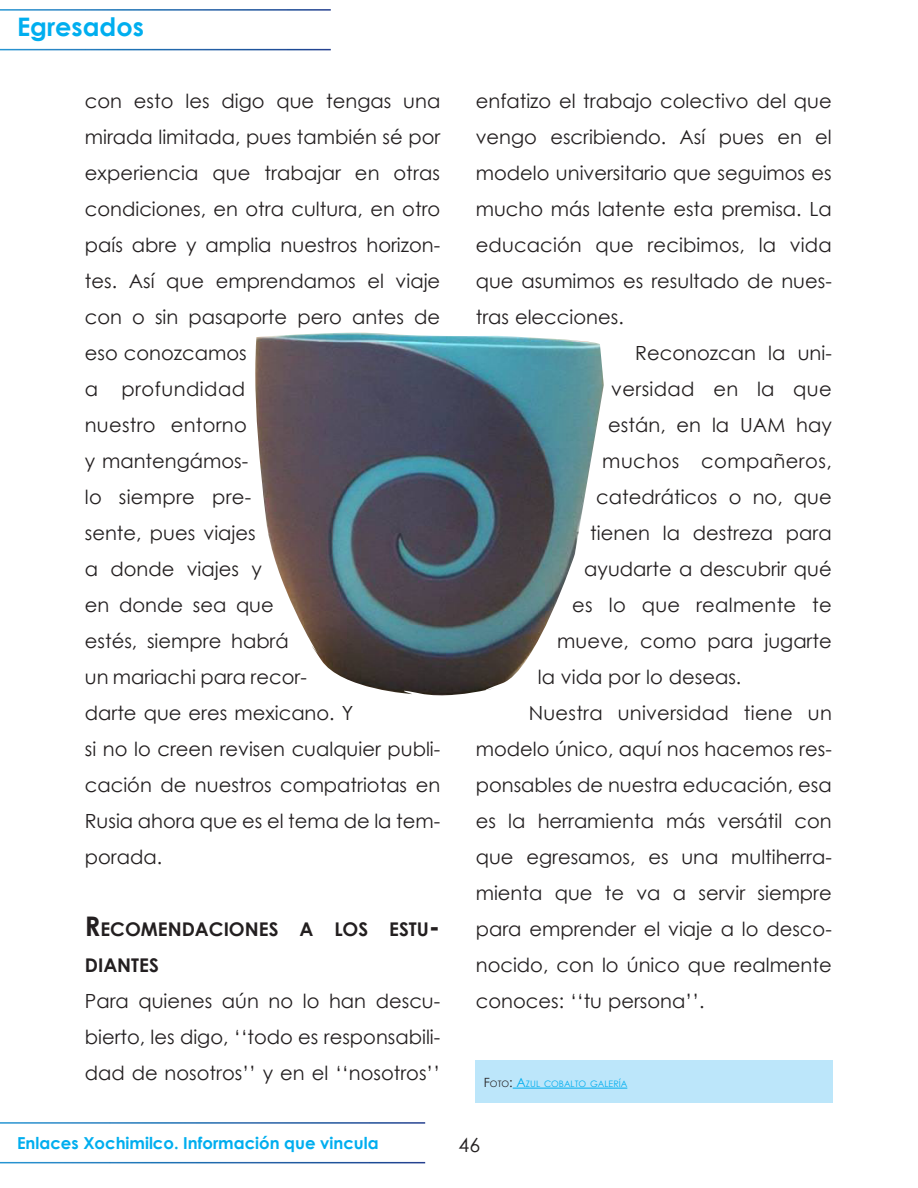
<style>
.page{position:relative;width:918px;height:1188px;background:#fff}
.page>*{position:absolute;margin:0;border:0;box-sizing:border-box;transform-origin:0 0}
.t1{font:700 25.5px "Century Gothic";color:#00aeef}
.cuerpoArticulos{font:19.5px/36px "Century Gothic";color:#231f20}
.cuerpoArticulos_sin{font:19.5px/36px "Century Gothic";color:#231f20;text-align:justify}
.cuerpoArticulos-2{font:19.5px "Century Gothic";letter-spacing:.02em;color:#231f20}
.subtitulo_ok{font:700 18.9px/36px "Century Gothic";color:#231f20}
.t2{font:700 16.5px "Century Gothic";color:#00aeef}
.pies_de_foto_2alinea{font:8.85px "Century Gothic";color:#00aeef}
.s1{font-size:27px}
.s2{font-size:12.75px;color:#231f20}
.s3{color:#231f20}
.s4{font-size:12.75px}
</style>
<div class="page">
<img style="left:255px;top:333px;width:349px;height:363px">
<div style="left:476px;top:1060px;width:357px;height:43px;background:#bce6fa"></div>
<hr style="left:513px;top:1088px;width:114px;height:1px;background:#00aeef">
<h1 class="t1" style="left:17px;top:8px;width:128px">Egresados</h1>
<p class="cuerpoArticulos" style="left:85px;top:83px;width:357px">con esto les digo que tengas una mirada limitada, pues también sé por experiencia que trabajar en otras condiciones, en otra cultura, en otro país abre y amplia nuestros horizon&shy;tes. Así que emprendamos el viaje con o sin pasaporte pero antes de eso conozcamos<br>a profundidad<br>nuestro entorno<br>y mantengámos-<br>lo siempre pre-<br>sente, pues viajes<br>a donde viajes y<br>en donde sea que<br>estés, siempre habrá<br>un mariachi para recor-<br>darte que eres mexicano. Y<br>si no lo creen revisen cualquier publi&shy;cación de nuestros compatriotas en<br>Rusia ahora que es el tema de la tem&shy;porada.</p>
<p class="subtitulo_ok" style="left:85px;top:910px;width:357px"><span class="s1">R</span>ECOMENDACIONES A LOS ESTU<span class="s1">-<br></span>DIANTES</p>
<p class="cuerpoArticulos_sin" style="left:85px;top:983px;width:357px">Para quienes aún no lo han descu&shy;bierto, les digo, ‘‘todo es responsabili&shy;dad de nosotros’’ y en el ‘‘nosotros’’</p>
<p class="cuerpoArticulos_sin" style="left:476px;top:83px;width:358px">enfatizo el trabajo colectivo del que vengo escribiendo. Así pues en el modelo universitario que seguimos es mucho más latente esta premisa. La educación que recibimos, la vida que asumimos es resultado de nues&shy;tras elecciones.</p>
<p class="cuerpoArticulos" style="left:635px;top:335px;width:198px">Reconozcan la uni-</p>
<p class="cuerpoArticulos-2" style="left:611px;top:375px;width:222px">versidad en la que</p>
<p class="cuerpoArticulos" style="left:608px;top:407px;width:225px">están, en la UAM hay</p>
<p class="cuerpoArticulos-2" style="left:602px;top:447px;width:231px">muchos compañeros,</p>
<p class="cuerpoArticulos" style="left:596px;top:479px;width:237px">catedráticos o no, que</p>
<p class="cuerpoArticulos" style="left:590px;top:515px;width:243px">tienen la destreza para</p>
<p class="cuerpoArticulos" style="left:584px;top:551px;width:249px">ayudarte a descubrir qué</p>
<p class="cuerpoArticulos" style="left:572px;top:587px;width:261px">es lo que realmente te</p>
<p class="cuerpoArticulos" style="left:557px;top:623px;width:276px">mueve, como para jugarte</p>
<p class="cuerpoArticulos" style="left:538px;top:659px;width:205px">la vida por lo deseas.</p>
<p class="cuerpoArticulos" style="left:476px;top:695px;width:358px;text-align:justify;text-indent:53px">Nuestra universidad tiene un modelo único, aquí nos hacemos res&shy;ponsables de nuestra educación, esa es la herramienta más versátil con que egresamos, es una multiherra&shy;mienta que te va a servir siempre para emprender el viaje a lo desco&shy;nocido, con lo único que realmente conoces: ‘‘tu persona’’.</p>
<p class="pies_de_foto_2alinea" style="left:484px;top:1078px;width:145px"><span class="s2">F</span><span class="s3">OTO</span><span class="s2">:</span> <span class="s4">A</span>ZUL COBALTO GALERÍA</p>
<p class="t2" style="left:17px;top:1131px;width:363px">Enlaces Xochimilco. Información que vincula</p>
<p class="cuerpoArticulos" style="left:459px;top:1127px;width:23px">46</p>
</div>
